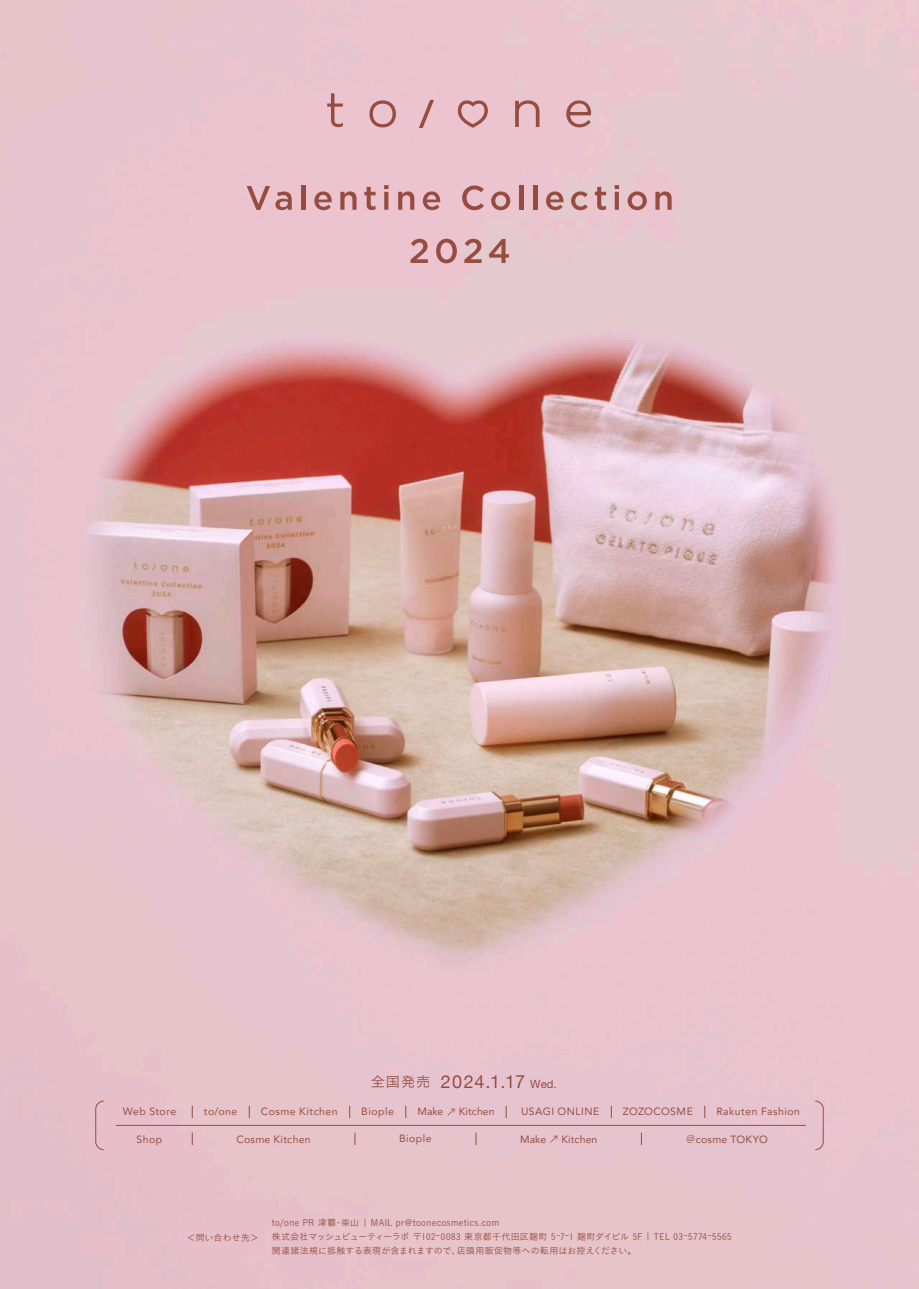
<style>
.page{position:relative;width:919px;height:1289px;background:#fff}
.page>*{position:absolute;margin:0;border:0;box-sizing:border-box;transform-origin:0 0}
.t1{font:18px "Helvetica Neue";letter-spacing:.055em;color:#974c40}
.t2{font:10.5px "Avenir";letter-spacing:.04em;color:#974c40}
.t3{font:10.5px "Avenir";letter-spacing:.005em;color:#974c40}
.t4{font:9px/14.2px "Koburina Go Std W3";letter-spacing:.03em;color:#974c40}
.s1{font-family:"Koburina Go Std N W3";font-size:14.25px}
.s2{font-size:11.25px}
.s3{font-family:"Koz Go Pr 6 N"}
</style>
<div class="page">
<img style="left:0;top:0;width:918px;height:1288px">
<svg style="left:327px;top:93px;width:264px;height:35px;background:#dfb2ba"></svg>
<svg style="left:246px;top:186px;width:46px;height:24px"></svg>
<hr style="left:301px;top:185px;width:4px;height:25px;background:#974c40">
<svg style="left:314px;top:191px;width:18px;height:19px"></svg>
<svg style="left:340px;top:191px;width:16px;height:19px"></svg>
<svg style="left:364px;top:187px;width:11px;height:23px"></svg>
<svg style="left:384px;top:192px;width:4px;height:18px"></svg>
<svg style="left:384px;top:185px;width:4px;height:4px"></svg>
<svg style="left:398px;top:191px;width:16px;height:19px"></svg>
<svg style="left:423px;top:191px;width:17px;height:19px"></svg>
<svg style="left:462px;top:185px;width:22px;height:25px"></svg>
<svg style="left:491px;top:191px;width:19px;height:19px"></svg>
<hr style="left:519px;top:185px;width:4px;height:25px;background:#974c40">
<hr style="left:533px;top:185px;width:4px;height:25px;background:#974c40">
<svg style="left:546px;top:191px;width:17px;height:19px"></svg>
<svg style="left:571px;top:191px;width:16px;height:19px"></svg>
<svg style="left:595px;top:187px;width:11px;height:23px"></svg>
<div style="left:614px;top:192px;width:5px;height:18px;background:#974c40"></div>
<svg style="left:614px;top:185px;width:5px;height:4px"></svg>
<svg style="left:627px;top:191px;width:19px;height:19px"></svg>
<svg style="left:655px;top:191px;width:16px;height:19px"></svg>
<svg style="left:410px;top:239px;width:18px;height:24px"></svg>
<svg style="left:436px;top:239px;width:21px;height:24px"></svg>
<svg style="left:464px;top:239px;width:17px;height:24px"></svg>
<svg style="left:488px;top:239px;width:21px;height:24px"></svg>
<svg style="left:192px;top:1132px;width:1px;height:12px"></svg>
<svg style="left:354px;top:1132px;width:1px;height:12px"></svg>
<svg style="left:475px;top:1132px;width:1px;height:12px"></svg>
<svg style="left:641px;top:1132px;width:1px;height:12px"></svg>
<svg style="left:95px;top:1100px;width:9px;height:50px"></svg>
<svg style="left:814px;top:1100px;width:9px;height:50px"></svg>
<hr style="left:116px;top:1124px;width:689px;height:1px;background:#974c40">
<h1 class="t1" style="left:371px;top:1068px;width:187px"><span class="s1">全国発売</span> 2024.1.17 <span class="s2">Wed.</span></h1>
<p class="t2" style="left:123px;top:1102px;width:55px">Web Store</p>
<p class="t2" style="left:261px;top:1103px;width:78px">Cosme Kitchen</p>
<p class="t2" style="left:361px;top:1103px;width:34px">Biople</p>
<p class="t2" style="left:521px;top:1103px;width:80px">USAGI ONLINE</p>
<p class="t2" style="left:623px;top:1103px;width:71px">ZOZOCOSME</p>
<p class="t2" style="left:716px;top:1103px;width:85px">Rakuten Fashion</p>
<p class="t2" style="left:136px;top:1130px;width:27px">Shop</p>
<p class="t2" style="left:236px;top:1130px;width:76px">Cosme Kitchen</p>
<p class="t2" style="left:399px;top:1129px;width:34px">Biople</p>
<p class="t3" style="left:417px;top:1103px;width:79px">Make <span class="s3">↗</span> Kitchen</p>
<p class="t2" style="left:204px;top:1103px;width:35px">to/one</p>
<p class="t2" style="left:685px;top:1130px;width:84px"><span class="s3">＠</span>cosme TOKYO</p>
<p class="t3" style="left:520px;top:1130px;width:79px">Make <span class="s3">↗</span> Kitchen</p>
<p class="t4" style="left:187px;top:1229px;width:73px">＜問い合わせ先＞</p>
<p class="t4" style="left:272px;top:1214px;width:461px">to/one PR 津覇・柴山 | MAIL pr@toonecosmetics.com<br>株式会社マッシュビューティーラボ 〒102-0083 東京都千代田区麹町 5-7-1 麹町ダイビル 5F | TEL 03-5774-5565関連諸法規に抵触する表現が含まれますので、店頭用販促物等への転用はお控えください。</p>
</div>
